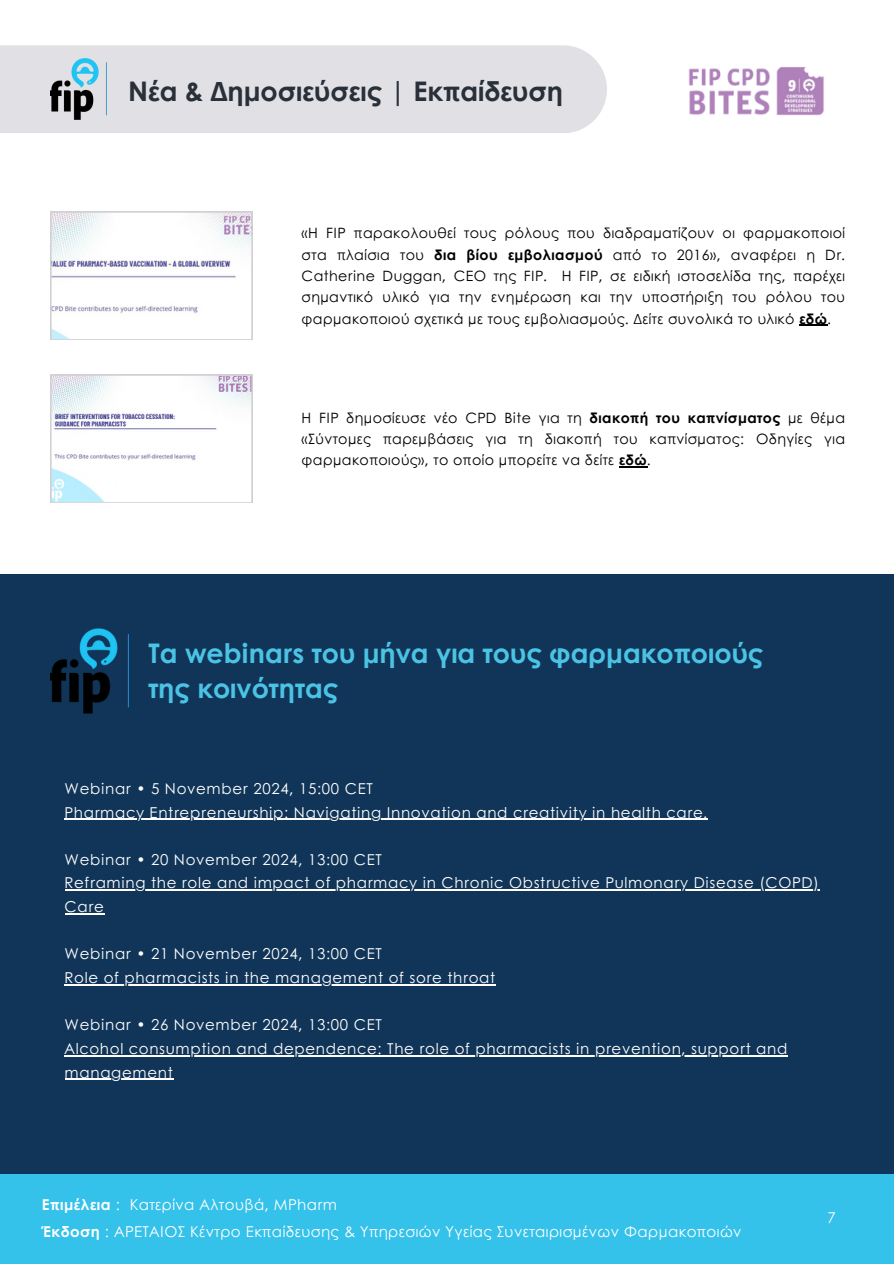
<style>
.page{position:relative;width:894px;height:1264px;background:#fff}
.page>*{position:absolute;margin:0;border:0;box-sizing:border-box;transform-origin:0 0}
.t1{font:700 27px/34.8px "Century Gothic";color:#4bc3e5}
.t2{font:700 27px "Century Gothic";color:#293039}
.t3{font:15px/23.7px "Century Gothic";letter-spacing:.045em;color:#fff}
.t4{font:14.25px/21.3px "Century Gothic";letter-spacing:.03em;color:#000;text-align:justify}
.s1{font-weight:700}
</style>
<div class="page">
<div style="left:0;top:574px;width:893px;height:689px;background:#113558"></div>
<div style="left:0;top:1174px;width:893px;height:89px;background:#34c1ea"></div>
<div style="left:0;top:45px;width:606px;height:88px;background:#e1e1e5"></div>
<img style="left:50px;top:45px;width:57px;height:88px">
<img style="left:50px;top:628px;width:78px;height:86px">
<img style="left:688px;top:67px;width:136px;height:48px">
<hr style="left:65px;top:818px;width:642px;height:1px;background:#fff">
<hr style="left:65px;top:889px;width:754px;height:1px;background:#fff">
<hr style="left:65px;top:913px;width:39px;height:1px;background:#fff">
<hr style="left:65px;top:984px;width:431px;height:1px;background:#fff">
<hr style="left:65px;top:1055px;width:722px;height:1px;background:#fff">
<hr style="left:65px;top:1078px;width:108px;height:1px;background:#fff">
<svg style="left:50px;top:211px;width:202px;height:129px"></svg>
<svg style="left:50px;top:374px;width:202px;height:129px"></svg>
<svg style="left:799px;top:325px;width:28px;height:1px"></svg>
<svg style="left:619px;top:466px;width:28px;height:1px"></svg>
<p class="t2" style="left:128px;top:71px;width:436px">Νέα &amp; Δημοσιεύσεις | Εκπαίδευση</p>
<p class="t4" style="left:301px;top:222px;width:544px">«Η FIP παρακολουθεί τους ρόλους που διαδραματίζουν οι φαρμακοποιοί στα πλαίσια του <span class="s1">δια βίου εμβολιασμού</span> από το 2016», αναφέρει η Dr.<br>Catherine Duggan, CEO της FIP. Η FIP, σε ειδική ιστοσελίδα της, παρέχει σημαντικό υλικό για την ενημέρωση και την υποστήριξη του ρόλου του φαρμακοποιού σχετικά με τους εμβολιασμούς. Δείτε συνολικά το υλικό <span class="s1">εδώ</span>.</p>
<p class="t4" style="left:301px;top:406px;width:544px">Η FIP δημοσίευσε νέο CPD Bite για τη <span class="s1">διακοπή του καπνίσματος</span> με θέμα «Σύντομες παρεμβάσεις για τη διακοπή του καπνίσματος: Οδηγίες για φαρμακοποιούς», το οποίο μπορείτε να δείτε <span class="s1">εδώ</span>.</p>
<p class="t1" style="left:148px;top:635px;width:616px">Τα webinars του μήνα για τους φαρμακοποιούς της κοινότητας</p>
<p class="t3" style="left:65px;top:776px;width:309px">Webinar • 5 November 2024, 15:00 CET</p>
<p class="t3" style="left:65px;top:799px;width:644px">Pharmacy Entrepreneurship: Navigating Innovation and creativity in health care.</p>
<p class="t3" style="left:65px;top:846px;width:318px">Webinar • 20 November 2024, 13:00 CET</p>
<p class="t3" style="left:65px;top:870px;width:755px">Reframing the role and impact of pharmacy in Chronic Obstructive Pulmonary Disease (COPD)<br>Care</p>
<h1 class="t3" style="left:65px;top:941px;width:318px">Webinar • 21 November 2024, 13:00 CET</h1>
<p class="t3" style="left:65px;top:965px;width:432px">Role of pharmacists in the management of sore throat</p>
<p class="t3" style="left:65px;top:1012px;width:318px">Webinar • 26 November 2024, 13:00 CET</p>
<p class="t3" style="left:65px;top:1035px;width:724px">Alcohol consumption and dependence: The role of pharmacists in prevention, support and</p>
<p class="t3" style="left:65px;top:1059px;width:110px">management</p>
<h1 class="t3" style="left:42px;top:1191px;width:296px"><span class="s1">Επιμέλεια</span> : Κατερίνα Αλτουβά, MPharm</h1>
<p class="t3" style="left:42px;top:1218px;width:701px"><span class="s1">Έκδοση</span> : ΑΡΕΤΑΙΟΣ Κέντρο Εκπαίδευσης &amp; Υπηρεσιών Υγείας Συνεταιρισμένων Φαρμακοποιών</p>
<p class="t3" style="left:827px;top:1205px;width:10px">7</p>
</div>
